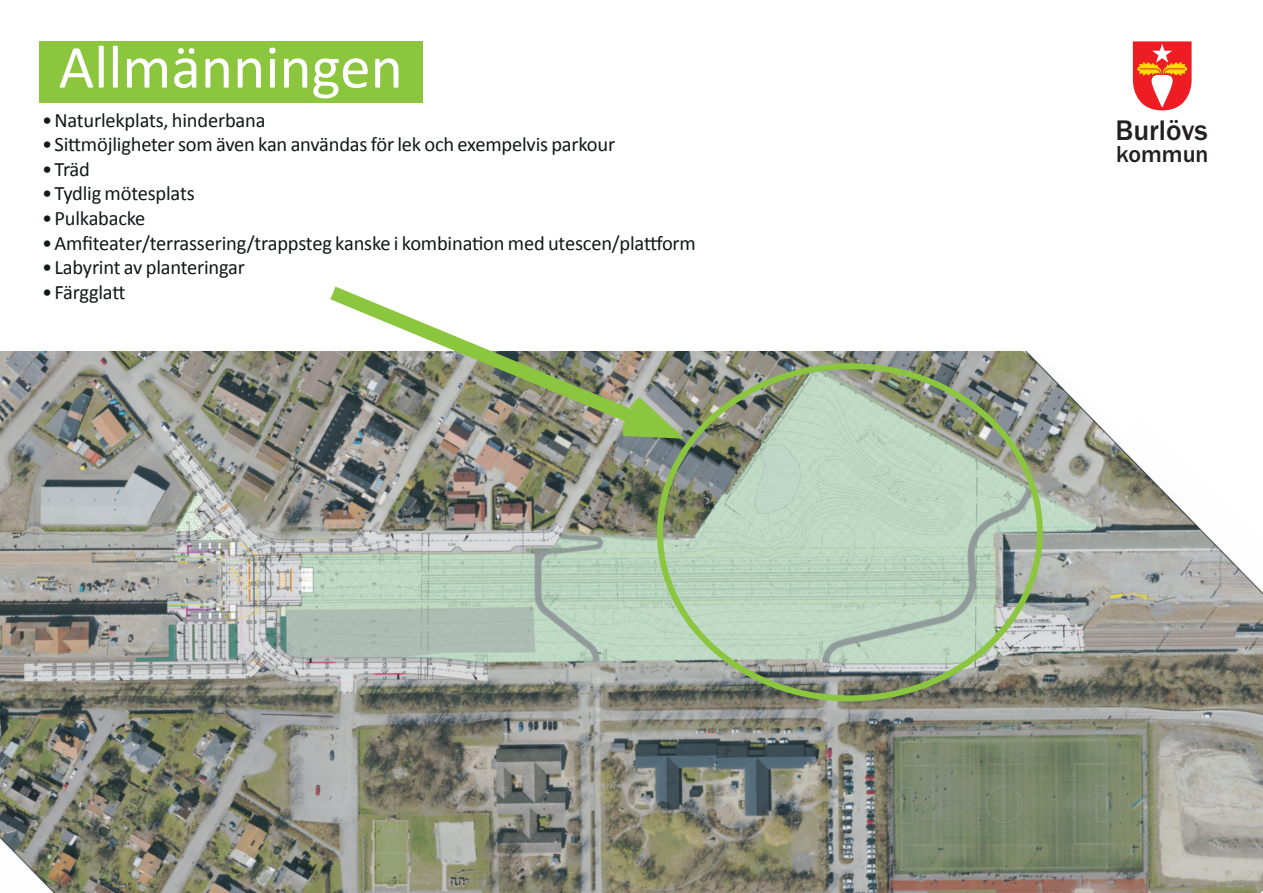
<style>
.page{position:relative;width:1263px;height:893px;background:#fff}
.page>*{position:absolute;margin:0;border:0;box-sizing:border-box;transform-origin:0 0}
.t1{font:61.5px "Calibri";color:#fff}
.t2{font:500 29.25px "Franklin Gothic";color:#231f20}
.t3{font:500 23.85px "Franklin Gothic";color:#231f20}
.t4{font:20.4px "Calibri";letter-spacing:-.01em;color:#14171a}
</style>
<div class="page">
<img style="left:0;top:351px;width:1263px;height:542px">
<svg style="left:1033px;top:351px;width:118px;height:85px"></svg>
<div style="left:39px;top:41px;width:383px;height:62px;background:#8bc63e"></div>
<svg style="left:315px;top:286px;width:369px;height:163px"></svg>
<svg style="left:609px;top:382px;width:45px;height:64px;background:#94ad73"></svg>
<svg style="left:654px;top:361px;width:387px;height:343px;background:#a3b7a1"></svg>
<svg style="left:1133px;top:41px;width:59px;height:69px"></svg>
<h1 class="t1" style="left:59px;top:28px;width:346px">Allmänningen</h1>
<p class="t4" style="left:42px;top:107px;width:225px">•Naturlekplats, hinderbana</p>
<p class="t4" style="left:42px;top:132px;width:574px">•Sittmöjligheter som även kan användas för lek och exempelvis parkour</p>
<p class="t4" style="left:42px;top:156px;width:49px">•Träd</p>
<p class="t4" style="left:42px;top:181px;width:154px">•Tydlig mötesplats</p>
<p class="t4" style="left:42px;top:205px;width:105px">•Pulkabacke</p>
<p class="t4" style="left:42px;top:230px;width:655px">•Amfiteater/terrassering/trappsteg kanske i kombination med utescen/plattform</p>
<p class="t4" style="left:42px;top:255px;width:204px">•Labyrint av planteringar</p>
<p class="t4" style="left:42px;top:279px;width:85px">•Färgglatt</p>
<h2 class="t2" style="left:1115px;top:112px;width:94px">Burlövs</h2>
<p class="t3" style="left:1116px;top:139px;width:94px">kommun</p>
</div>
